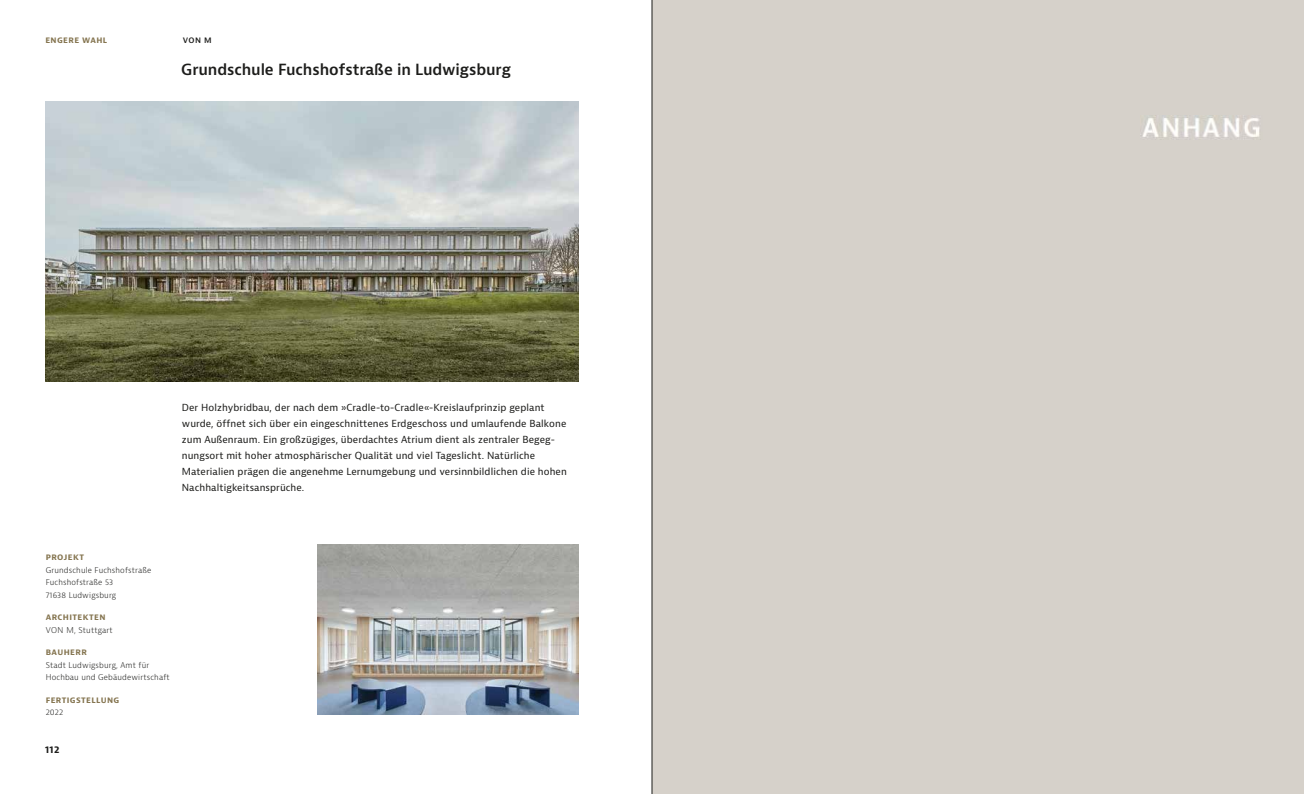
<style>
.page{position:relative;width:1304px;height:794px;background:#fff}
.page>*{position:absolute;margin:0;border:0;box-sizing:border-box;transform-origin:0 0}
.t1{font:600 15px "Bernina Sans";letter-spacing:-.005em;color:#1d1d1b}
.t2{font:9.5px/16px "Bernina Sans";letter-spacing:.01em;color:#1d1d1b}
.t3{font:700 9.5px "Bernina Sans";color:#1d1d1b}
.t4{font:700 8px "Bernina Sans";letter-spacing:.05em;color:#857550}
.t5{font:600 8px "Bernina Sans";color:#1d1d1b}
.t6{font:300 7.8px/12.5px "Bernina Sans";letter-spacing:.02em;color:#1d1d1b}
</style>
<div class="page">
<div style="left:652px;top:0;width:652px;height:794px;background:#d6d1ca"></div>
<hr style="left:652px;top:0;width:1px;height:794px;background:#1d1d1b">
<img style="left:45px;top:101px;width:533px;height:280px">
<img style="left:317px;top:545px;width:261px;height:170px">
<img style="left:1142px;top:115px;width:118px;height:23px">
<p class="t4" style="left:45px;top:35px;width:63px">ENGERE WAHL</p>
<h3 class="t5" style="left:183px;top:35px;width:30px">VON M</h3>
<h4 class="t1" style="left:181px;top:60px;width:331px">Grundschule Fuchshofstraße in Ludwigsburg</h4>
<p class="t2" style="left:182px;top:400px;width:387px">Der Holzhybridbau, der nach dem »Cradle-to-Cradle«-Kreislaufprinzip geplant wurde, öffnet sich über ein eingeschnittenes Erdgeschoss und umlaufende Balkone zum Außenraum. Ein großzügiges, überdachtes Atrium dient als zentraler Begeg&shy;nungsort mit hoher atmosphärischer Qualität und viel Tageslicht. Natürliche Materialien prägen die angenehme Lernumgebung und versinnbildlichen die hohen Nachhaltigkeitsansprüche.</p>
<h5 class="t4" style="left:46px;top:552px;width:40px">PROJEKT</h5>
<p class="t6" style="left:46px;top:563px;width:107px">Grundschule Fuchshofstraße<br>Fuchshofstraße 53<br>71638 Ludwigsburg</p>
<h5 class="t4" style="left:46px;top:612px;width:61px">ARCHITEKTEN</h5>
<p class="t6" style="left:46px;top:623px;width:68px">VON M, Stuttgart</p>
<h5 class="t4" style="left:46px;top:647px;width:43px">BAUHERR</h5>
<p class="t6" style="left:46px;top:658px;width:125px">Stadt Ludwigsburg, Amt für<br>Hochbau und Gebäudewirtschaft</p>
<h5 class="t4" style="left:46px;top:694px;width:75px">FERTIGSTELLUNG</h5>
<p class="t6" style="left:46px;top:706px;width:19px">2022</p>
<p class="t3" style="left:45px;top:744px;width:16px">112</p>
</div>
